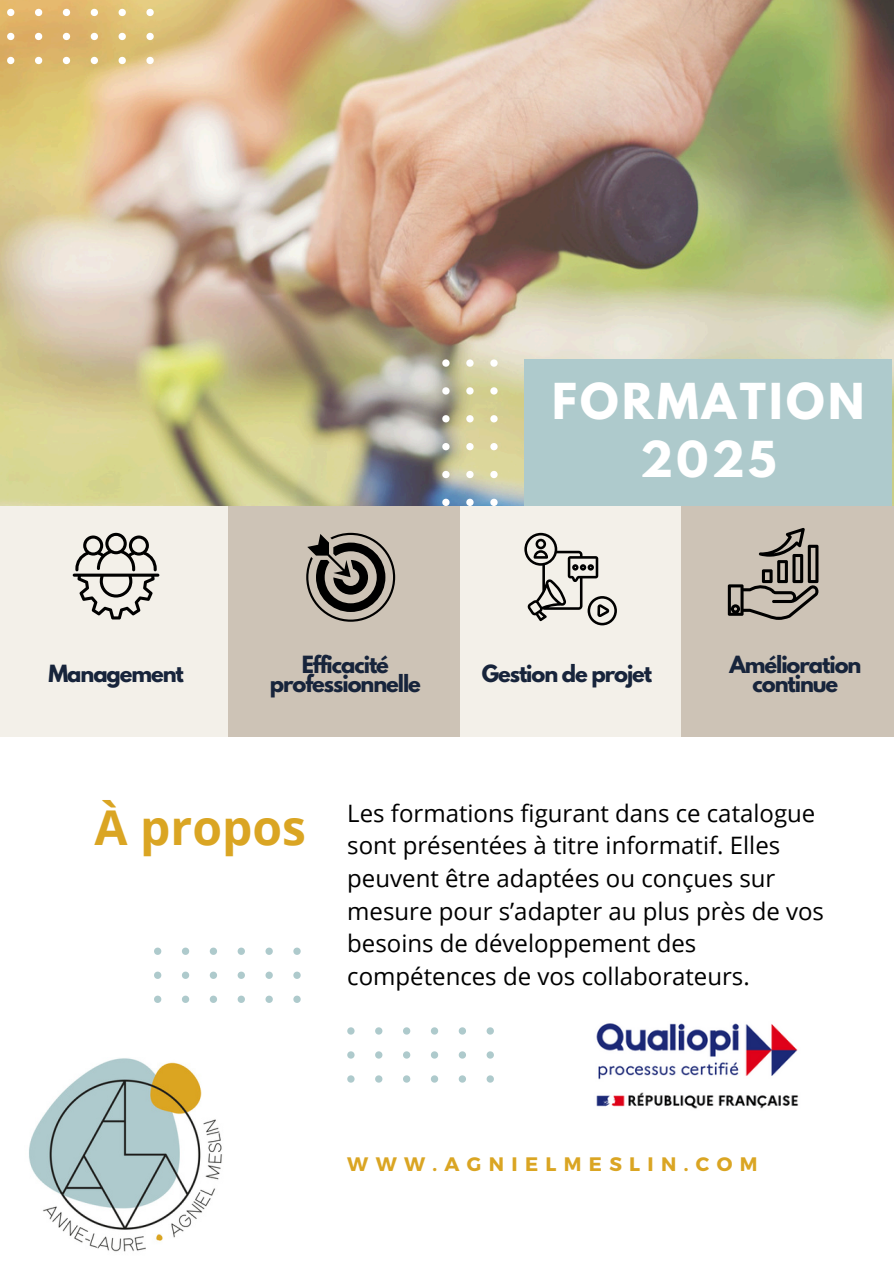
<style>
.page{position:relative;width:894px;height:1264px;background:#fff}
.page>*{position:absolute;margin:0;border:0;box-sizing:border-box;transform-origin:0 0}
.t1{font:700 48px "Open Sans";color:#daa523}
.t2{font:700 43.8px/58.5px "League Spartan";letter-spacing:.075em;color:#fff;text-align:center}
.t3{font:24px/32.7px "Open Sans";color:#000}
.t4{font:700 21px/19.2px "League Spartan";letter-spacing:-.05em;color:#17243b;text-align:center}
.t5{font:700 19.5px "Montserrat";letter-spacing:.375em;color:#daa523}
</style>
<div class="page">
<img style="left:0;top:0;width:893px;height:506px">
<div style="left:460px;top:506px;width:220px;height:230px;background:#f3f0e9"></div>
<div style="left:227px;top:506px;width:233px;height:230px;background:#cdc3b6"></div>
<div style="left:0;top:506px;width:227px;height:230px;background:#f3f0e9"></div>
<svg style="left:306px;top:533px;width:89px;height:88px"></svg>
<svg style="left:524px;top:533px;width:92px;height:92px"></svg>
<div style="left:524px;top:359px;width:367px;height:147px;background:#aecacc"></div>
<svg style="left:293px;top:995px;width:7px;height:7px"></svg>
<svg style="left:265px;top:995px;width:8px;height:7px"></svg>
<svg style="left:237px;top:995px;width:8px;height:7px"></svg>
<svg style="left:210px;top:995px;width:7px;height:7px"></svg>
<svg style="left:182px;top:995px;width:7px;height:7px"></svg>
<svg style="left:154px;top:995px;width:7px;height:7px"></svg>
<svg style="left:293px;top:971px;width:7px;height:7px"></svg>
<svg style="left:265px;top:971px;width:8px;height:7px"></svg>
<svg style="left:237px;top:971px;width:8px;height:7px"></svg>
<svg style="left:210px;top:971px;width:7px;height:7px"></svg>
<svg style="left:182px;top:971px;width:7px;height:7px"></svg>
<svg style="left:154px;top:971px;width:7px;height:7px"></svg>
<svg style="left:293px;top:947px;width:7px;height:7px"></svg>
<svg style="left:265px;top:947px;width:8px;height:7px"></svg>
<svg style="left:237px;top:947px;width:8px;height:7px"></svg>
<svg style="left:210px;top:947px;width:7px;height:7px"></svg>
<svg style="left:182px;top:947px;width:7px;height:7px"></svg>
<svg style="left:154px;top:947px;width:7px;height:7px"></svg>
<svg style="left:486px;top:1075px;width:7px;height:7px"></svg>
<svg style="left:458px;top:1075px;width:8px;height:7px"></svg>
<svg style="left:431px;top:1075px;width:7px;height:7px"></svg>
<svg style="left:403px;top:1075px;width:7px;height:7px"></svg>
<svg style="left:375px;top:1075px;width:7px;height:7px"></svg>
<svg style="left:347px;top:1075px;width:7px;height:7px"></svg>
<svg style="left:486px;top:1051px;width:7px;height:7px"></svg>
<svg style="left:458px;top:1051px;width:8px;height:7px"></svg>
<svg style="left:431px;top:1051px;width:7px;height:7px"></svg>
<svg style="left:403px;top:1051px;width:7px;height:7px"></svg>
<svg style="left:375px;top:1051px;width:7px;height:7px"></svg>
<svg style="left:347px;top:1051px;width:7px;height:7px"></svg>
<svg style="left:486px;top:1027px;width:8px;height:7px"></svg>
<svg style="left:458px;top:1027px;width:8px;height:7px"></svg>
<svg style="left:431px;top:1027px;width:7px;height:7px"></svg>
<svg style="left:403px;top:1027px;width:7px;height:7px"></svg>
<svg style="left:375px;top:1027px;width:7px;height:7px"></svg>
<svg style="left:347px;top:1027px;width:7px;height:7px"></svg>
<svg style="left:490px;top:359px;width:7px;height:8px"></svg>
<svg style="left:490px;top:387px;width:7px;height:7px"></svg>
<svg style="left:490px;top:415px;width:7px;height:7px"></svg>
<svg style="left:490px;top:443px;width:7px;height:7px"></svg>
<svg style="left:490px;top:471px;width:7px;height:7px"></svg>
<svg style="left:490px;top:498px;width:7px;height:8px"></svg>
<svg style="left:466px;top:359px;width:7px;height:8px"></svg>
<svg style="left:466px;top:387px;width:7px;height:7px"></svg>
<svg style="left:466px;top:415px;width:7px;height:7px"></svg>
<svg style="left:466px;top:443px;width:7px;height:7px"></svg>
<svg style="left:466px;top:471px;width:7px;height:7px"></svg>
<svg style="left:466px;top:498px;width:7px;height:8px"></svg>
<svg style="left:442px;top:359px;width:7px;height:8px"></svg>
<svg style="left:442px;top:387px;width:7px;height:7px"></svg>
<svg style="left:442px;top:415px;width:7px;height:7px"></svg>
<svg style="left:442px;top:443px;width:7px;height:7px"></svg>
<svg style="left:442px;top:471px;width:7px;height:7px"></svg>
<svg style="left:442px;top:498px;width:7px;height:8px"></svg>
<svg style="left:146px;top:57px;width:8px;height:7px"></svg>
<svg style="left:118px;top:57px;width:8px;height:7px"></svg>
<svg style="left:91px;top:57px;width:7px;height:7px"></svg>
<svg style="left:63px;top:57px;width:7px;height:7px"></svg>
<svg style="left:35px;top:57px;width:7px;height:7px"></svg>
<svg style="left:7px;top:57px;width:7px;height:7px"></svg>
<svg style="left:146px;top:33px;width:8px;height:7px"></svg>
<svg style="left:118px;top:33px;width:8px;height:7px"></svg>
<svg style="left:91px;top:33px;width:7px;height:7px"></svg>
<svg style="left:63px;top:33px;width:7px;height:7px"></svg>
<svg style="left:35px;top:33px;width:7px;height:7px"></svg>
<svg style="left:7px;top:33px;width:7px;height:7px"></svg>
<svg style="left:146px;top:9px;width:8px;height:7px"></svg>
<svg style="left:118px;top:9px;width:8px;height:7px"></svg>
<svg style="left:91px;top:9px;width:7px;height:7px"></svg>
<svg style="left:63px;top:9px;width:7px;height:7px"></svg>
<svg style="left:35px;top:9px;width:7px;height:7px"></svg>
<svg style="left:7px;top:9px;width:7px;height:7px"></svg>
<img style="left:29px;top:1058px;width:193px;height:194px">
<div style="left:680px;top:506px;width:213px;height:230px;background:#cdc3b6"></div>
<svg style="left:73px;top:533px;width:86px;height:86px"></svg>
<svg style="left:727px;top:528px;width:91px;height:92px"></svg>
<img style="left:596px;top:1023px;width:203px;height:86px">
<p class="t2" style="left:552px;top:377px;width:313px">FORMATION<br>2025</p>
<h1 class="t4" style="left:48px;top:666px;width:137px">Management</h1>
<p class="t4" style="left:270px;top:657px;width:152px">Efficacité professionnelle</p>
<p class="t4" style="left:481px;top:666px;width:172px">Gestion de projet</p>
<p class="t4" style="left:729px;top:657px;width:133px">Amélioration continue</p>
<p class="t1" style="left:95px;top:794px;width:213px">À propos</p>
<p class="t3" style="left:347px;top:796px;width:478px">Les formations figurant dans ce catalogue sont présentées à titre informatif. Elles peuvent être adaptées ou conçues sur mesure pour s’adapter au plus près de vos besoins de développement des compétences de vos collaborateurs.</p>
<p class="t5" style="left:347px;top:1151px;width:411px">WWW.AGNIELMESLIN.COM</p>
</div>
